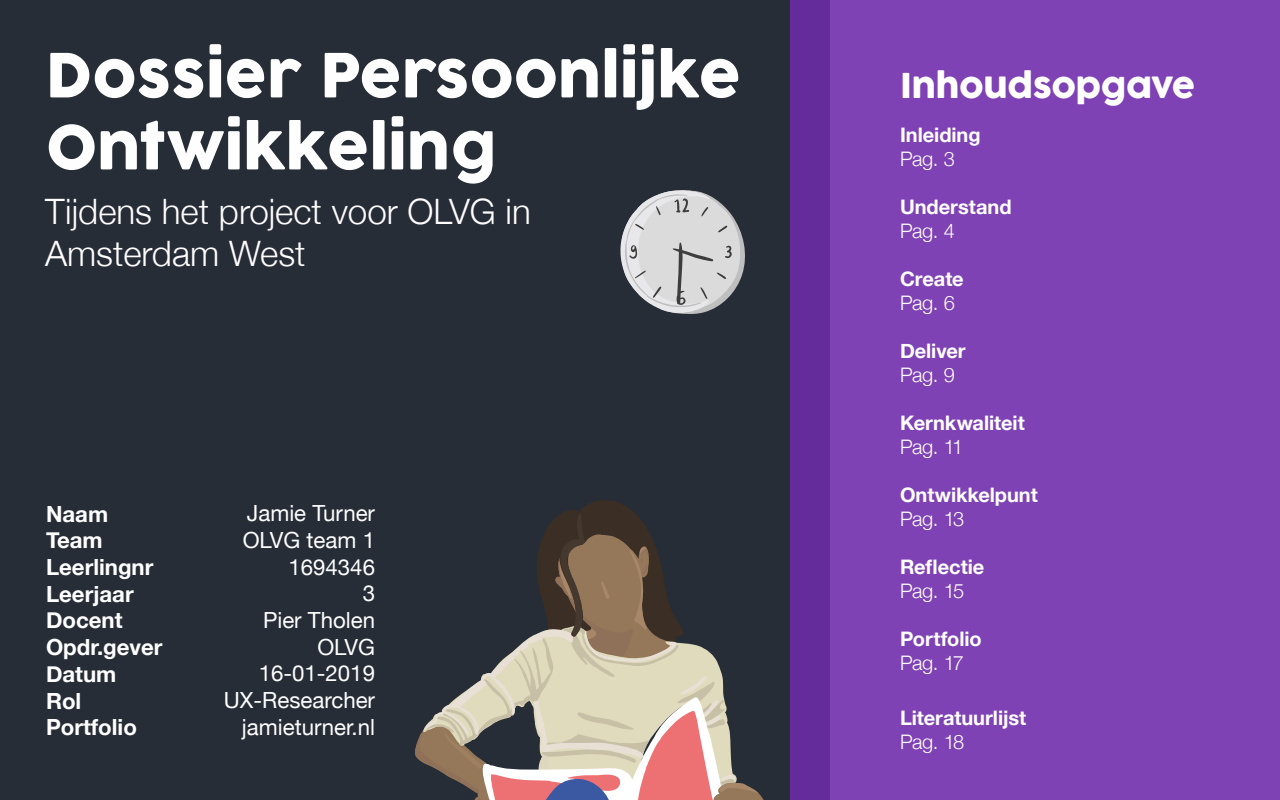
<style>
.page{position:relative;width:1280px;height:800px;background:#262d36}
.page>*{position:absolute;margin:0;border:0;box-sizing:border-box;transform-origin:0 0}
.t1{font:60px/72px "Cocogoose Pro";color:#fefefe}
.t2{font:300 35px/42px "Helvetica Neue";color:#fffdfe}
.t3{font:33.5px "Cocogoose Pro";letter-spacing:-.01em;color:#fff}
.t4{font:22.25px/26.7px "Helvetica Neue";color:#fefefe;text-align:right}
.t5{font:700 22.25px/26.7px "Helvetica Neue";color:#fff}
.t6{font:700 20px "Helvetica Neue";color:#fff}
.t7{font:300 20px "Helvetica Neue";letter-spacing:-.025em;color:#fff}
</style>
<div class="page">
<div style="left:790px;top:0;width:490px;height:800px;background:#7f42b4"></div>
<div style="left:790px;top:0;width:40px;height:800px;background:#642b9b"></div>
<svg style="left:415px;top:500px;width:349px;height:300px"></svg>
<svg style="left:620px;top:190px;width:125px;height:124px"></svg>
<h1 class="t1" style="left:46px;top:41px;width:697px">Dossier Persoonlijke<br>Ontwikkeling</h1>
<h2 class="t2" style="left:45px;top:188px;width:487px">Tijdens het project voor OLVG in<br>Amsterdam West</h2>
<p class="t5" style="left:46px;top:501px;width:118px">Naam<br>Team<br>Leerlingnr<br>Leerjaar<br>Docent<br>Opdr.gever<br>Datum<br>Rol<br>Portfolio</p>
<p class="t4" style="left:224px;top:501px;width:153px">Jamie Turner<br>OLVG team 1<br>1694346<br>3<br>Pier Tholen<br>OLVG<br>16-01-2019<br>UX-Researcher jamieturner.nl</p>
<h3 class="t3" style="left:900px;top:63px;width:297px">Inhoudsopgave</h3>
<p class="t6" style="left:900px;top:119px;width:82px">Inleiding</p>
<p class="t7" style="left:900px;top:142px;width:56px">Pag. 3</p>
<p class="t6" style="left:900px;top:191px;width:113px">Understand</p>
<p class="t7" style="left:900px;top:214px;width:56px">Pag. 4</p>
<p class="t6" style="left:900px;top:263px;width:65px">Create</p>
<p class="t7" style="left:900px;top:286px;width:56px">Pag. 6</p>
<p class="t6" style="left:900px;top:335px;width:67px">Deliver</p>
<p class="t7" style="left:900px;top:358px;width:56px">Pag. 9</p>
<p class="t6" style="left:900px;top:407px;width:126px">Kernkwaliteit</p>
<p class="t7" style="left:900px;top:430px;width:65px">Pag. 11</p>
<p class="t6" style="left:900px;top:479px;width:139px">Ontwikkelpunt</p>
<p class="t7" style="left:900px;top:502px;width:66px">Pag. 13</p>
<p class="t6" style="left:900px;top:551px;width:86px">Reflectie</p>
<p class="t7" style="left:900px;top:574px;width:66px">Pag. 15</p>
<p class="t6" style="left:900px;top:623px;width:83px">Portfolio</p>
<p class="t7" style="left:900px;top:646px;width:65px">Pag. 17</p>
<p class="t6" style="left:900px;top:702px;width:128px">Literatuurlijst</p>
<p class="t7" style="left:900px;top:725px;width:66px">Pag. 18</p>
</div>
